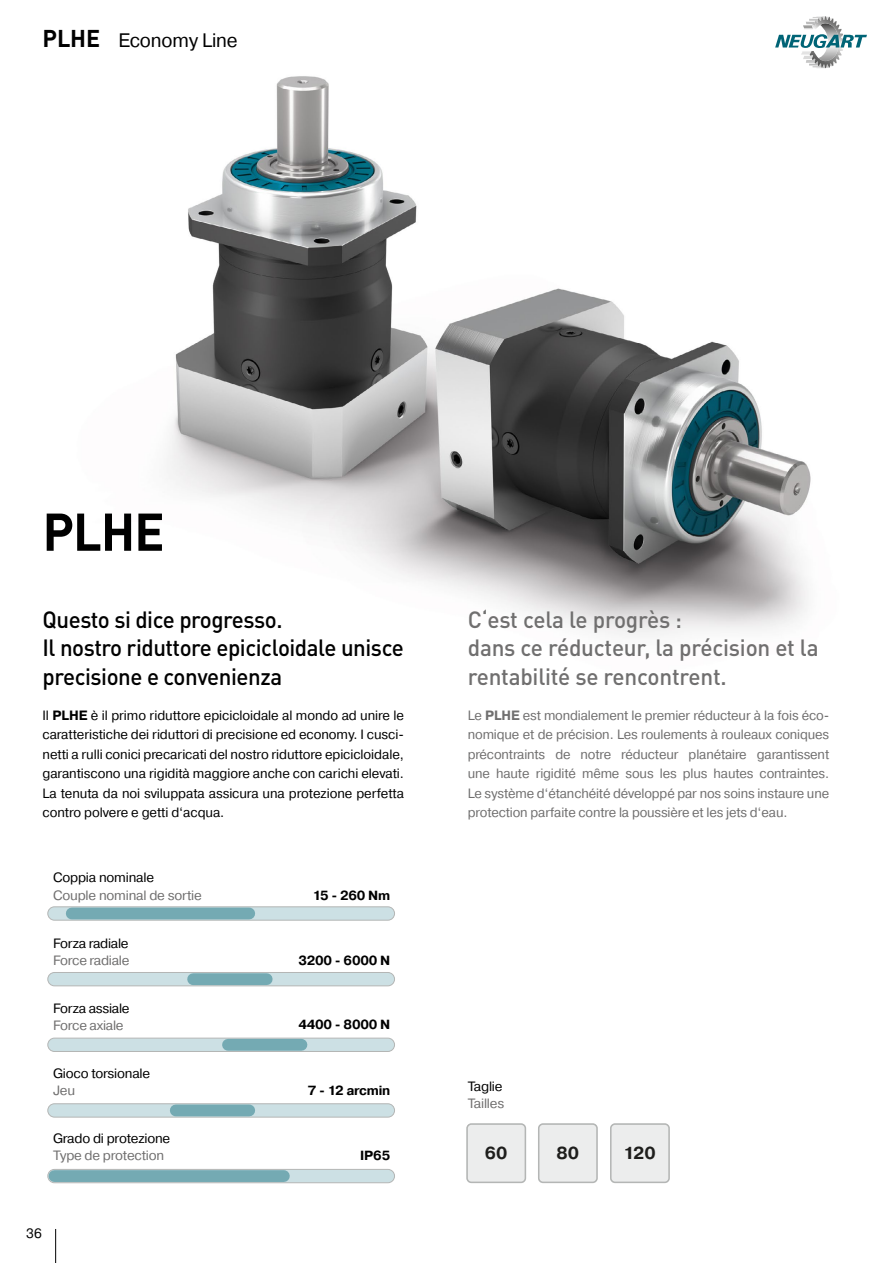
<style>
.page{position:relative;width:893px;height:1263px;background:#fff}
.page>*{position:absolute;margin:0;border:0;box-sizing:border-box;transform-origin:0 0}
.t1{font:700 52.2px "DIN Pro";color:#000;scale:.96 1}
.t2{font:500 23.25px/28.5px "DIN Pro";letter-spacing:-.02em;color:#000;scale:.96 1}
.t3{font:500 23.25px/28.5px "DIN Pro";letter-spacing:-.01em;color:#706f6f}
.t4{font:19.5px "Pragmatica";letter-spacing:-.01em;color:#000}
.t5{font:700 17.4px "Pragmatica";color:#1e1e1c}
.t6{font:13.5px/19.5px "Pragmatica";letter-spacing:-.015em;color:#000;text-align:justify}
.t7{font:13.5px/19.5px "Pragmatica";letter-spacing:-.015em;color:#706f6f;text-align:justify}
.t8{font:700 13.2px "Pragmatica";letter-spacing:-.015em;color:#000}
.s1{font-family:"DIN Pro";font-weight:700;font-size:24px}
.s2{font-weight:700}
</style>
<div class="page">
<svg style="left:775px;top:16px;width:92px;height:52px"></svg>
<hr style="left:55px;top:1229px;width:1px;height:34px;background:#000">
<img style="left:167px;top:76px;width:644px;height:559px">
<div style="left:48px;top:972px;width:347px;height:14px;background:#cce0e4;border-radius:7px"></div>
<div style="left:47px;top:972px;width:348px;height:14px;border:1px solid #b4b6b5;border-radius:7px"></div>
<div style="left:48px;top:907px;width:347px;height:13px;background:#cce0e4;border-radius:7px"></div>
<div style="left:47px;top:906px;width:348px;height:14px;border:1px solid #b4b6b5;border-radius:7px"></div>
<div style="left:48px;top:1038px;width:347px;height:13px;background:#cce0e4;border-radius:7px"></div>
<div style="left:47px;top:1038px;width:348px;height:14px;border:1px solid #b4b6b5;border-radius:7px"></div>
<div style="left:48px;top:1104px;width:347px;height:13px;background:#cce0e4;border-radius:7px"></div>
<div style="left:47px;top:1103px;width:348px;height:14px;border:1px solid #b4b6b5;border-radius:7px"></div>
<div style="left:48px;top:1169px;width:347px;height:14px;background:#cce0e4;border-radius:7px"></div>
<div style="left:47px;top:1169px;width:348px;height:14px;border:1px solid #b4b6b5;border-radius:7px"></div>
<div style="left:193px;top:973px;width:74px;height:12px;background:#74aab3"></div>
<div style="left:228px;top:1039px;width:73px;height:12px;background:#74aab3"></div>
<div style="left:176px;top:1104px;width:73px;height:12px;background:#74aab3"></div>
<div style="left:54px;top:1170px;width:230px;height:12px;background:#74aab3"></div>
<div style="left:72px;top:907px;width:177px;height:12px;background:#74aab3"></div>
<div style="left:467px;top:1124px;width:58px;height:58px;background:#eceded;border-radius:4px"></div>
<div style="left:466px;top:1123px;width:60px;height:60px;border:2px solid #b4b6b5;border-radius:4px"></div>
<div style="left:539px;top:1124px;width:58px;height:58px;background:#eceded;border-radius:4px"></div>
<div style="left:538px;top:1123px;width:60px;height:60px;border:2px solid #b4b6b5;border-radius:4px"></div>
<div style="left:611px;top:1124px;width:58px;height:58px;background:#eceded;border-radius:4px"></div>
<div style="left:610px;top:1123px;width:60px;height:60px;border:2px solid #b4b6b5;border-radius:4px"></div>
<h3 class="t4" style="left:43px;top:28px;width:197px"><span class="s1">PLHE</span> Economy Line</h3>
<h1 class="t1" style="left:43px;top:491px;width:129px">PLHE</h1>
<h2 class="t2" style="left:43px;top:603px;width:378px">Questo si dice progresso.<br>Il nostro riduttore epicicloidale unisce precisione e convenienza</h2>
<h2 class="t3" style="left:468px;top:603px;width:352px">C‘est cela le progrès :<br>dans ce réducteur, la précision et la rentabilité se rencontrent.</h2>
<p class="t6" style="left:43px;top:705px;width:363px">Il <span class="s2">PLHE</span> è il primo riduttore epicicloidale al mondo ad unire le caratteristiche dei riduttori di precisione ed economy. I cusci&shy;netti a rulli conici precaricati del nostro riduttore epicicloidale, garantiscono una rigidità maggiore anche con carichi elevati.<br>La tenuta da noi sviluppata assicura una protezione perfetta contro polvere e getti d‘acqua.</p>
<p class="t7" style="left:468px;top:705px;width:363px">Le <span class="s2">PLHE</span> est mondialement le premier réducteur à la fois éco&shy;nomique et de précision. Les roulements à rouleaux coniques précontraints de notre réducteur planétaire garantissent une haute rigidité même sous les plus hautes contraintes.<br>Le système d‘étanchéité développé par nos soins instaure une protection parfaite contre la poussière et les jets d‘eau.</p>
<p class="t6" style="left:53px;top:868px;width:103px">Coppia nominale</p>
<p class="t7" style="left:53px;top:885px;width:150px">Couple nominal de sortie</p>
<p class="t6" style="left:53px;top:933px;width:77px">Forza radiale</p>
<p class="t7" style="left:53px;top:950px;width:78px">Force radiale</p>
<p class="t6" style="left:53px;top:998px;width:78px">Forza assiale</p>
<p class="t7" style="left:53px;top:1015px;width:72px">Force axiale</p>
<p class="t6" style="left:53px;top:1063px;width:99px">Gioco torsionale</p>
<p class="t7" style="left:53px;top:1080px;width:24px">Jeu</p>
<p class="t6" style="left:53px;top:1129px;width:119px">Grado di protezione</p>
<p class="t7" style="left:53px;top:1146px;width:113px">Type de protection</p>
<p class="t6" style="left:26px;top:1224px;width:17px">36</p>
<p class="t8" style="left:313px;top:887px;width:79px">15 - 260 Nm</p>
<p class="t8" style="left:298px;top:952px;width:93px">3200 - 6000 N</p>
<p class="t8" style="left:298px;top:1016px;width:93px">4400 - 8000 N</p>
<p class="t8" style="left:308px;top:1081px;width:84px">7 - 12 arcmin</p>
<p class="t6" style="left:468px;top:1077px;width:36px">Taglie</p>
<p class="t7" style="left:468px;top:1094px;width:38px">Tailles</p>
<p class="t8" style="left:360px;top:1146px;width:32px">IP65</p>
<p class="t5" style="left:485px;top:1141px;width:24px">60</p>
<p class="t5" style="left:557px;top:1141px;width:24px">80</p>
<p class="t5" style="left:624px;top:1141px;width:34px">120</p>
</div>
